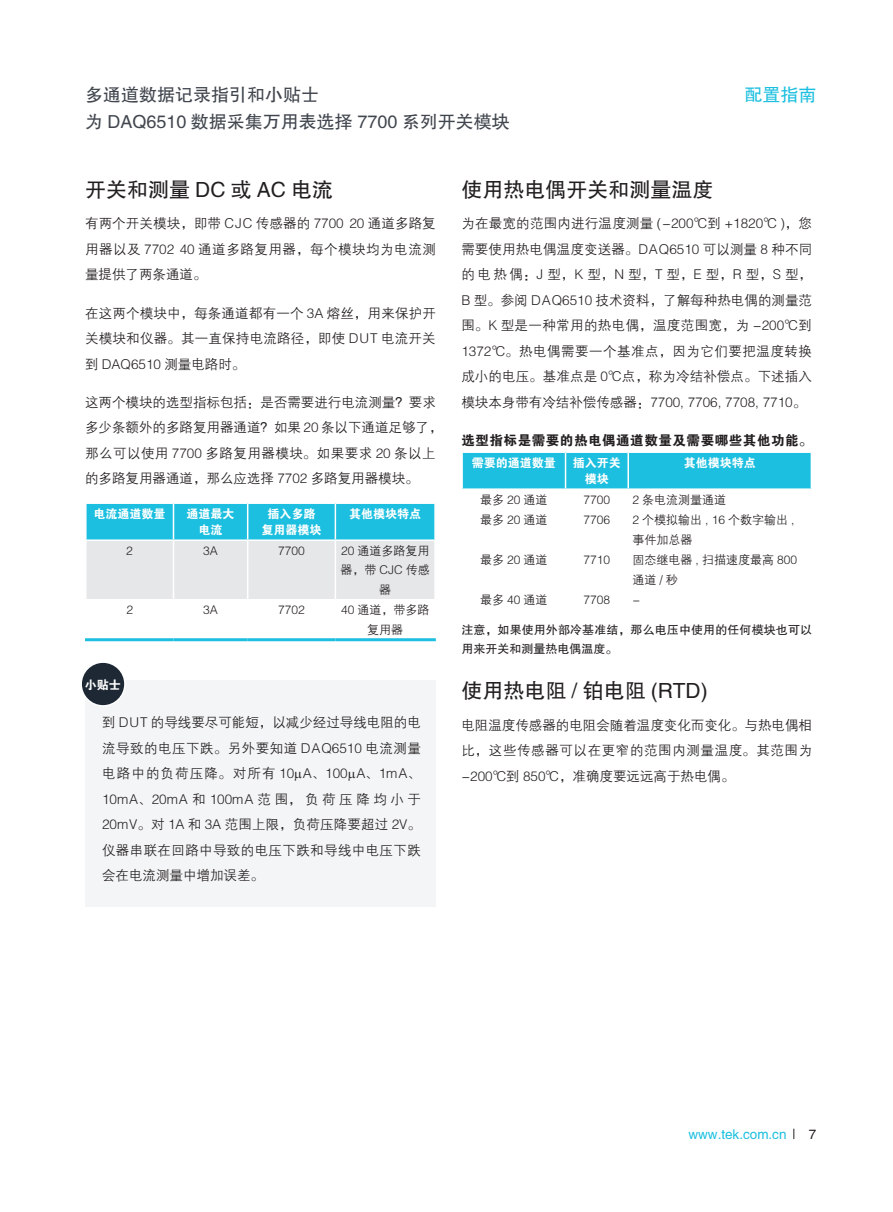
<style>
.page{position:relative;width:893px;height:1212px;background:#fff}
.page>*{position:absolute;margin:0;border:0;box-sizing:border-box;transform-origin:0 0}
.t1{font:21px "FZHTJW GB1 0";color:#231f20}
.t2{font:18px "FZHTJW GB1 0";color:#41464e}
.t3{font:18px "FZHTJW GB1 0";color:#1cbfdf}
.t4{font:13.5px/25.5px "FZZDXJW GB1 0";color:#231f20;text-align:justify}
.t5{font:13.5px "FZDHTJW GB1 0";letter-spacing:.045em;color:#231f20}
.t6{font:13.5px "FZHTJW GB1 0";color:#1cbfdf}
.t7{font:13.5px "FZHTJW GB1 0";color:#231f20}
.t8{font:12px/19.5px "FZZDXJW GB1 0";color:#231f20;text-align:center}
.t9{font:12px/16.5px "FZDHTJW GB1 0";color:#fff;text-align:center}
.t10{font:12px/18.8px "FZHTJW GB1 0";letter-spacing:.01em;color:#231f20}
</style>
<div class="page">
<div style="left:85px;top:681px;width:351px;height:226px;background:#f4f5f6"></div>
<div style="left:81px;top:662px;width:44px;height:44px;background:#1e2835;border-radius:50%"></div>
<div style="left:80px;top:661px;width:46px;height:46px;border:2px solid #fff;border-radius:50%"></div>
<svg style="left:87px;top:504px;width:347px;height:95px;background:#9ad8e5"></svg>
<hr style="left:173px;top:504px;width:1px;height:35px;background:#fff">
<hr style="left:247px;top:504px;width:1px;height:35px;background:#fff">
<hr style="left:335px;top:504px;width:1px;height:35px;background:#fff">
<hr style="left:85px;top:539px;width:88px;height:2px;background:#fff">
<hr style="left:173px;top:539px;width:75px;height:2px;background:#fff">
<hr style="left:173px;top:541px;width:1px;height:58px;background:#fff">
<hr style="left:248px;top:539px;width:87px;height:2px;background:#fff">
<hr style="left:247px;top:541px;width:1px;height:58px;background:#fff">
<hr style="left:335px;top:539px;width:101px;height:2px;background:#fff">
<hr style="left:335px;top:541px;width:1px;height:58px;background:#fff">
<hr style="left:85px;top:638px;width:88px;height:3px;background:#1cbfdf">
<hr style="left:173px;top:638px;width:75px;height:3px;background:#1cbfdf">
<hr style="left:248px;top:638px;width:87px;height:3px;background:#1cbfdf">
<hr style="left:335px;top:638px;width:101px;height:3px;background:#1cbfdf">
<svg style="left:462px;top:452px;width:350px;height:38px;background:#2ec4e1"></svg>
<h2 class="t2" style="left:85px;top:84px;width:235px">多通道数据记录指引和小贴士</h2>
<h2 class="t3" style="left:744px;top:84px;width:73px">配置指南</h2>
<h2 class="t2" style="left:85px;top:111px;width:426px">为 DAQ6510 数据采集万用表选择 7700 系列开关模块</h2>
<h1 class="t1" style="left:85px;top:178px;width:250px">开关和测量 DC 或 AC 电流</h1>
<p class="t4" style="left:85px;top:211px;width:352px">有两个开关模块，即带 CJC 传感器的 7700 20 通道多路复用器以及 7702 40 通道多路复用器，每个模块均为电流测量提供了两条通道。</p>
<p class="t4" style="left:85px;top:301px;width:352px">在这两个模块中，每条通道都有一个 3A 熔丝，用来保护开关模块和仪器。其一直保持电流路径，即使 DUT 电流开关到 DAQ6510 测量电路时。</p>
<p class="t4" style="left:85px;top:390px;width:359px;text-align:left">这两个模块的选型指标包括：是否需要进行电流测量？要求多少条额外的多路复用器通道？如果 20 条以下通道足够了，那么可以使用 7700 多路复用器模块。如果要求 20 条以上的多路复用器通道，那么应选择 7702 多路复用器模块。</p>
<p class="t9" style="left:94px;top:506px;width:73px">电流通道数量</p>
<p class="t9" style="left:187px;top:506px;width:50px">通道最大电流</p>
<p class="t9" style="left:262px;top:506px;width:61px">插入多路复用器模块</p>
<p class="t9" style="left:349px;top:506px;width:73px">其他模块特点</p>
<p class="t8" style="left:126px;top:541px;width:8px">2</p>
<p class="t8" style="left:203px;top:541px;width:16px">3A</p>
<p class="t8" style="left:278px;top:541px;width:28px">7700</p>
<p class="t8" style="left:341px;top:541px;width:91px">20 通道多路复用器，带 CJC 传感器</p>
<p class="t8" style="left:126px;top:601px;width:8px">2</p>
<p class="t8" style="left:203px;top:601px;width:16px">3A</p>
<p class="t8" style="left:278px;top:601px;width:28px">7702</p>
<p class="t8" style="left:341px;top:601px;width:90px">40 通道，带多路复用器</p>
<p class="t9" style="left:85px;top:676px;width:38px">小贴士</p>
<p class="t4" style="left:102px;top:710px;width:320px">到 DUT 的导线要尽可能短，以减少经过导线电阻的电流导致的电压下跌。另外要知道 DAQ6510 电流测量电路中的负荷压降。对所有 10 A、100 A、1mA、10mA、20mA 和 100mA 范围，负荷压降均小于20mV。对 1A 和 3A 范围上限，负荷压降要超过 2V。仪器串联在回路中导致的电压下跌和导线中电压下跌会在电流测量中增加误差。</p>
<h1 class="t1" style="left:461px;top:178px;width:253px">使用热电偶开关和测量温度</h1>
<p class="t4" style="left:461px;top:211px;width:352px">为在最宽的范围内进行温度测量 (-200℃到 +1820℃ )，您需要使用热电偶温度变送器。DAQ6510 可以测量 8 种不同的电热偶：J 型，K 型，N 型，T 型，E 型，R 型，S 型，B 型。参阅 DAQ6510 技术资料，了解每种热电偶的测量范围。K 型是一种常用的热电偶，温度范围宽，为 -200℃到1372℃。热电偶需要一个基准点，因为它们要把温度转换成小的电压。基准点是 0℃点，称为冷结补偿点。下述插入模块本身带有冷结补偿传感器：7700, 7706, 7708, 7710。</p>
<p class="t5" style="left:461px;top:433px;width:352px">选型指标是需要的热电偶通道数量及需要哪些其他功能。</p>
<p class="t9" style="left:472px;top:455px;width:85px">需要的通道数量</p>
<p class="t9" style="left:573px;top:455px;width:49px">插入开关模块</p>
<p class="t9" style="left:684px;top:455px;width:73px">其他模块特点</p>
<p class="t8" style="left:480px;top:490px;width:69px">最多 20 通道</p>
<p class="t8" style="left:584px;top:490px;width:28px">7700</p>
<p class="t8" style="left:632px;top:490px;width:95px">2 条电流测量通道</p>
<p class="t8" style="left:480px;top:511px;width:69px">最多 20 通道</p>
<p class="t8" style="left:584px;top:511px;width:28px">7706</p>
<p class="t8" style="left:632px;top:511px;width:163px;text-align:left">2 个模拟输出 , 16 个数字输出 ,事件加总器</p>
<p class="t8" style="left:480px;top:551px;width:69px">最多 20 通道</p>
<p class="t8" style="left:584px;top:551px;width:28px">7710</p>
<p class="t8" style="left:632px;top:551px;width:166px;text-align:left">固态继电器 , 扫描速度最高 800通道/秒</p>
<p class="t8" style="left:480px;top:591px;width:69px">最多 40 通道</p>
<p class="t8" style="left:584px;top:591px;width:28px">7708</p>
<p class="t8" style="left:632px;top:591px;width:9px">-</p>
<p class="t10" style="left:461px;top:621px;width:352px">注意，如果使用外部冷基准结，那么电压中使用的任何模块也可以用来开关和测量热电偶温度。</p>
<h1 class="t1" style="left:461px;top:679px;width:248px">使用热电阻 / 铂电阻 (RTD)</h1>
<p class="t4" style="left:461px;top:713px;width:352px">电阻温度传感器的电阻会随着温度变化而变化。与热电偶相比，这些传感器可以在更窄的范围内测量温度。其范围为-200℃到 850℃，准确度要远远高于热电偶。</p>
<p class="t6" style="left:689px;top:1126px;width:99px">www.tek.com.cn</p>
<p class="t7" style="left:809px;top:1126px;width:9px">7</p>
</div>
